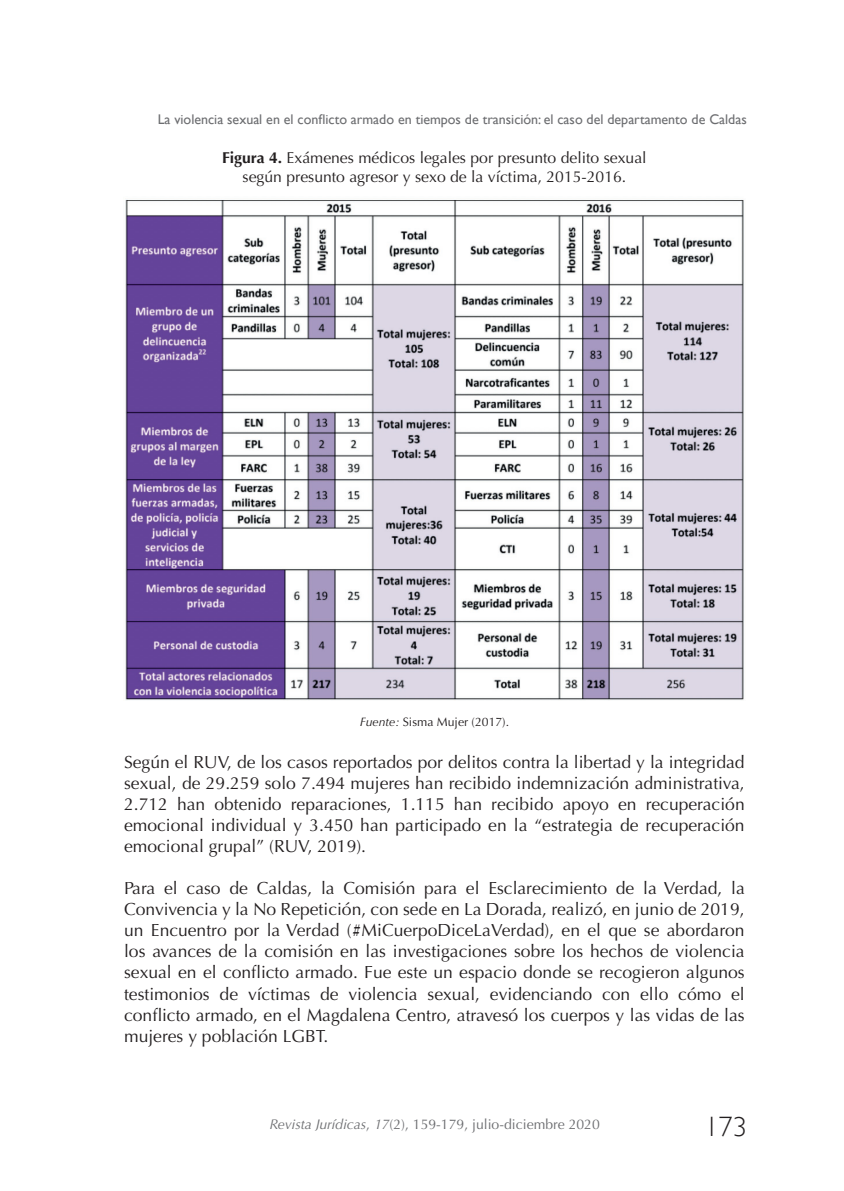
<style>
.page{position:relative;width:844px;height:1191px;background:#fff}
.page>*{position:absolute;margin:0;border:0;box-sizing:border-box;transform-origin:0 0}
.t1{font:300 28px "Gill Sans";color:#231f20}
.t2{font:17.5px/21px "Optima";color:#231f20;text-align:justify}
.t3{font:15.75px/18.9px "Optima";color:#231f20;text-align:center}
.t4{font:14px "Gill Sans";color:#6c6d70}
.t5{font:14px "Optima";color:#6c6d70}
.t6{font:12.25px "Optima";color:#231f20}
.s1{font-weight:700}
.s2{font-style:italic}
</style>
<div class="page">
<img style="left:125px;top:199px;width:619px;height:501px">
<p class="t4" style="left:158px;top:111px;width:590px">La violencia sexual en el conflicto armado en tiempos de transición: el caso del departamento de Caldas</p>
<p class="t3" style="left:222px;top:149px;width:426px"><span class="s1">Figura 4.</span> Exámenes médicos legales por presunto delito sexual según presunto agresor y sexo de la víctima, 2015-2016.</p>
<p class="t6" style="left:359px;top:715px;width:151px"><span class="s2">Fuente:</span> Sisma Mujer (2017).</p>
<p class="t2" style="left:124px;top:752px;width:622px">Según el RUV, de los casos reportados por delitos contra la libertad y la integridad sexual, de 29.259 solo 7.494 mujeres han recibido indemnización administrativa, 2.712 han obtenido reparaciones, 1.115 han recibido apoyo en recuperación emocional individual y 3.450 han participado en la “estrategia de recuperación emocional grupal” (RUV, 2019).</p>
<p class="t2" style="left:124px;top:878px;width:622px">Para el caso de Caldas, la Comisión para el Esclarecimiento de la Verdad, la Convivencia y la No Repetición, con sede en La Dorada, realizó, en junio de 2019, un Encuentro por la Verdad (#MiCuerpoDiceLaVerdad), en el que se abordaron los avances de la comisión en las investigaciones sobre los hechos de violencia sexual en el conflicto armado. Fue este un espacio donde se recogieron algunos testimonios de víctimas de violencia sexual, evidenciando con ello cómo el conflicto armado, en el Magdalena Centro, atravesó los cuerpos y las vidas de las mujeres y población LGBT.</p>
<p class="t5" style="left:269px;top:1116px;width:332px"><span class="s2">Revista Jurídicas</span>, <span class="s2">17</span>(2), 159-179, julio-diciembre 2020</p>
<h1 class="t1" style="left:704px;top:1104px;width:43px">173</h1>
</div>
